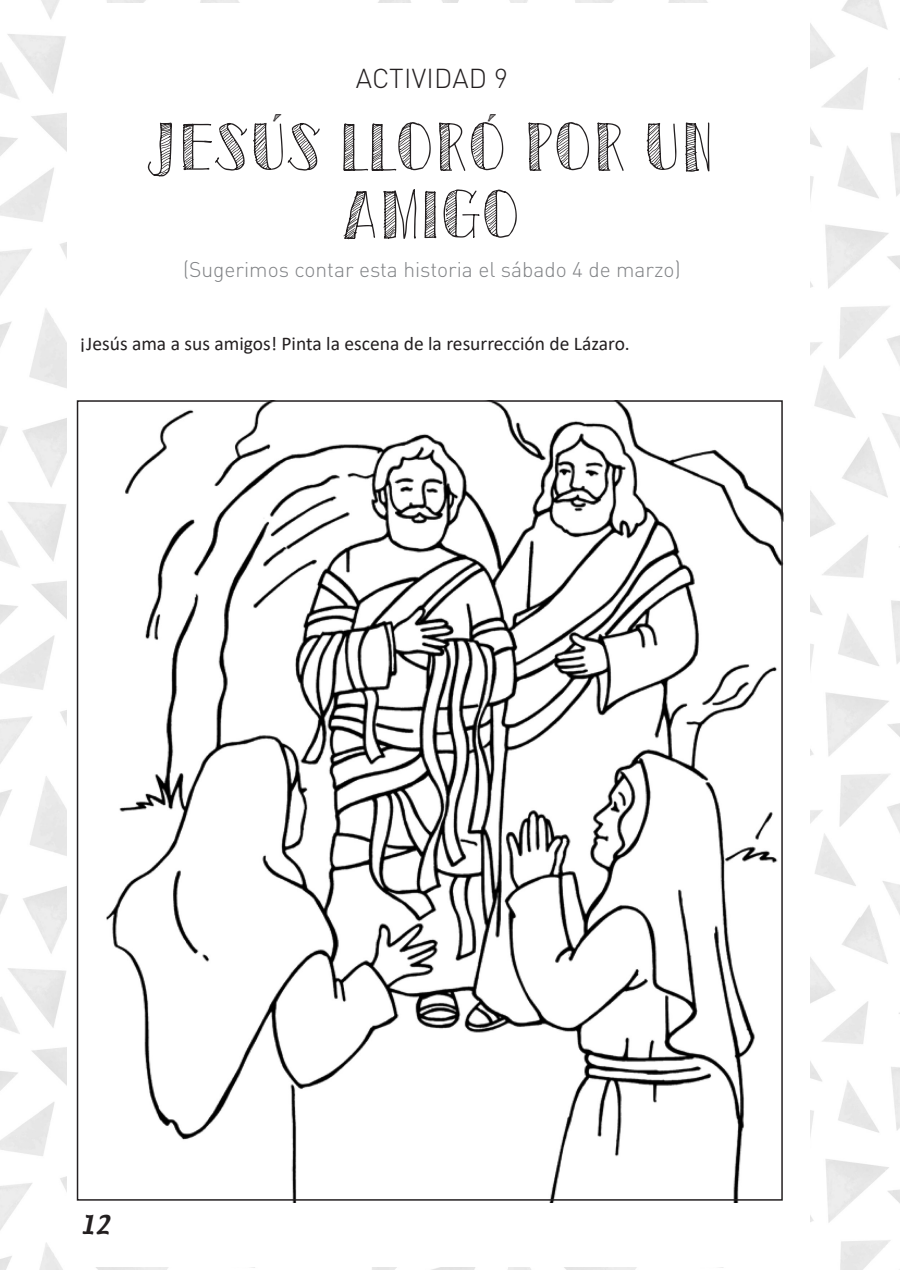
<style>
.page{position:relative;width:900px;height:1270px;background:#fff}
.page>*{position:absolute;margin:0;border:0;box-sizing:border-box;transform-origin:0 0}
.Título{font:67.5px/67.5px "Sketch Toronto";color:#231f20;text-align:center}
.Atividade{font:300 27px "DIN Pro";letter-spacing:.01em;color:#231f20}
.t1{font:22.5px "Textile";color:#231f20}
.Verso{font:300 21px "DIN Pro";color:#808285}
.texto{font:19.5px "Calibri";color:#231f20}
</style>
<div class="page">
<img style="left:0;top:0;width:899px;height:1269px">
<div style="left:67px;top:3px;width:743px;height:1263px;background:#fff"></div>
<img style="left:76px;top:400px;width:708px;height:802px">
<svg style="left:0;top:0;width:4px;height:4px"></svg>
<svg style="left:0;top:1265px;width:4px;height:5px"></svg>
<svg style="left:895px;top:0;width:4px;height:4px"></svg>
<svg style="left:895px;top:1265px;width:4px;height:4px"></svg>
<p class="Atividade" style="left:356px;top:60px;width:154px">ACTIVIDAD 9</p>
<p class="Título" style="left:149px;top:115px;width:567px">JESUS LLORO POR UN<br>AMIGO</p>
<p class="Verso" style="left:183px;top:255px;width:499px">(Sugerimos contar esta historia el sábado 4 de marzo)</p>
<p class="texto" style="left:80px;top:330px;width:551px">¡Jesús ama a sus amigos! Pinta la escena de la resurrección de Lázaro.</p>
<p class="t1" style="left:80px;top:1208px;width:32px">12</p>
</div>
